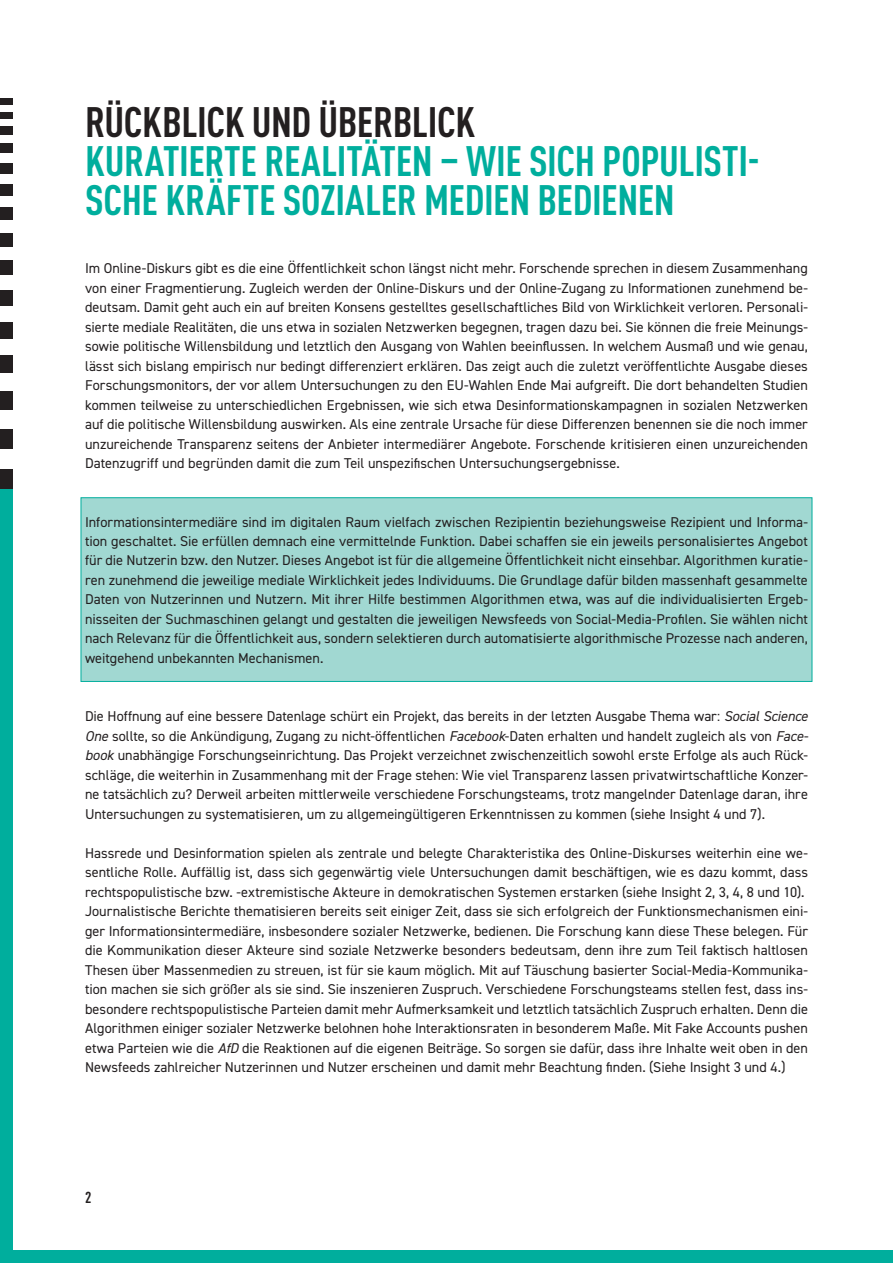
<style>
.page{position:relative;width:893px;height:1263px;background:#fff}
.page>*{position:absolute;margin:0;border:0;box-sizing:border-box;transform-origin:0 0}
.t1{font:700 condensed 42px/39px "DINOT";letter-spacing:-.01em;color:#00ae9d}
.t2{font:700 condensed 42px "DINOT";letter-spacing:-.01em;color:#231f20}
.t3{font:700 condensed 15.75px "DINOT";color:#231f20}
.t4{font:14.25px/19.5px "DIN2014";color:#231f20;text-align:justify}
.s1{font-style:italic}
</style>
<div class="page">
<div style="left:81px;top:497px;width:731px;height:185px;background:#a1d8d2;border:1px solid #00ae9d"></div>
<div style="left:268px;top:1250px;width:625px;height:13px;background:#00ae9d"></div>
<div style="left:0;top:489px;width:13px;height:774px;background:#00ae9d"></div>
<div style="left:0;top:1250px;width:268px;height:13px;background:#00ae9d"></div>
<div style="left:0;top:470px;width:13px;height:19px;background:#231f20"></div>
<div style="left:0;top:98px;width:13px;height:7px;background:#231f20"></div>
<div style="left:0;top:112px;width:13px;height:7px;background:#231f20"></div>
<div style="left:0;top:127px;width:13px;height:8px;background:#231f20"></div>
<div style="left:0;top:144px;width:13px;height:9px;background:#231f20"></div>
<div style="left:0;top:163px;width:13px;height:10px;background:#231f20"></div>
<div style="left:0;top:184px;width:13px;height:11px;background:#231f20"></div>
<div style="left:0;top:208px;width:13px;height:12px;background:#231f20"></div>
<div style="left:0;top:233px;width:13px;height:13px;background:#231f20"></div>
<div style="left:0;top:260px;width:13px;height:15px;background:#231f20"></div>
<div style="left:0;top:290px;width:13px;height:15px;background:#231f20"></div>
<div style="left:0;top:322px;width:13px;height:16px;background:#231f20"></div>
<div style="left:0;top:356px;width:13px;height:17px;background:#231f20"></div>
<div style="left:0;top:391px;width:13px;height:19px;background:#231f20"></div>
<div style="left:0;top:429px;width:13px;height:20px;background:#231f20"></div>
<h1 class="t2" style="left:85px;top:91px;width:391px">RÜCKBLICK UND ÜBERBLICK</h1>
<h1 class="t1" style="left:85px;top:138px;width:676px">KURATIERTE REALITÄTEN – WIE SICH POPULISTI-<br>SCHE KRÄFTE SOZIALER MEDIEN BEDIENEN</h1>
<p class="t4" style="left:85px;top:258px;width:724px">Im Online-Diskurs gibt es die eine Öffentlichkeit schon längst nicht mehr. Forschende sprechen in diesem Zusammenhang von einer Fragmentierung. Zugleich werden der Online-Diskurs und der Online-Zugang zu Informationen zunehmend be&shy;deutsam. Damit geht auch ein auf breiten Konsens gestelltes gesellschaftliches Bild von Wirklichkeit verloren. Personali&shy;sierte mediale Realitäten, die uns etwa in sozialen Netzwerken begegnen, tragen dazu bei. Sie können die freie Meinungs&shy;sowie politische Willensbildung und letztlich den Ausgang von Wahlen beeinflussen. In welchem Ausmaß und wie genau, lässt sich bislang empirisch nur bedingt differenziert erklären. Das zeigt auch die zuletzt veröffentlichte Ausgabe dieses Forschungsmonitors, der vor allem Untersuchungen zu den EU-Wahlen Ende Mai aufgreift. Die dort behandelten Studien kommen teilweise zu unterschiedlichen Ergebnissen, wie sich etwa Desinformationskampagnen in sozialen Netzwerken auf die politische Willensbildung auswirken. Als eine zentrale Ursache für diese Differenzen benennen sie die noch immer unzureichende Transparenz seitens der Anbieter intermediärer Angebote. Forschende kritisieren einen unzureichenden Datenzugriff und begründen damit die zum Teil unspezifischen Untersuchungsergebnisse.</p>
<p class="t4" style="left:85px;top:512px;width:724px">Informationsintermediäre sind im digitalen Raum vielfach zwischen Rezipientin beziehungsweise Rezipient und Informa&shy;tion geschaltet. Sie erfüllen demnach eine vermittelnde Funktion. Dabei schaffen sie ein jeweils personalisiertes Angebot für die Nutzerin bzw. den Nutzer. Dieses Angebot ist für die allgemeine Öffentlichkeit nicht einsehbar. Algorithmen kuratie&shy;ren zunehmend die jeweilige mediale Wirklichkeit jedes Individuums. Die Grundlage dafür bilden massenhaft gesammelte Daten von Nutzerinnen und Nutzern. Mit ihrer Hilfe bestimmen Algorithmen etwa, was auf die individualisierten Ergeb&shy;nisseiten der Suchmaschinen gelangt und gestalten die jeweiligen Newsfeeds von Social-Media-Profilen. Sie wählen nicht nach Relevanz für die Öffentlichkeit aus, sondern selektieren durch automatisierte algorithmische Prozesse nach anderen, weitgehend unbekannten Mechanismen.</p>
<p class="t4" style="left:85px;top:706px;width:725px">Die Hoffnung auf eine bessere Datenlage schürt ein Projekt, das bereits in der letzten Ausgabe Thema war: <span class="s1">Social Science One</span> sollte, so die Ankündigung, Zugang zu nicht-öffentlichen <span class="s1">Facebook</span>-Daten erhalten und handelt zugleich als von <span class="s1">Face&shy;book</span> unabhängige Forschungseinrichtung. Das Projekt verzeichnet zwischenzeitlich sowohl erste Erfolge als auch Rück&shy;schläge, die weiterhin in Zusammenhang mit der Frage stehen: Wie viel Transparenz lassen privatwirtschaftliche Konzer&shy;ne tatsächlich zu? Derweil arbeiten mittlerweile verschiedene Forschungsteams, trotz mangelnder Datenlage daran, ihre Untersuchungen zu systematisieren, um zu allgemeingültigeren Erkenntnissen zu kommen (siehe Insight 4 und 7).</p>
<p class="t4" style="left:85px;top:843px;width:724px;text-align:left">Hassrede und Desinformation spielen als zentrale und belegte Charakteristika des Online-Diskurses weiterhin eine we&shy;sentliche Rolle. Auffällig ist, dass sich gegenwärtig viele Untersuchungen damit beschäftigen, wie es dazu kommt, dass rechtspopulistische bzw. -extremistische Akteure in demokratischen Systemen erstarken (siehe Insight 2, 3, 4, 8 und 10).<br>Journalistische Berichte thematisieren bereits seit einiger Zeit, dass sie sich erfolgreich der Funktionsmechanismen eini&shy;ger Informationsintermediäre, insbesondere sozialer Netzwerke, bedienen. Die Forschung kann diese These belegen. Für die Kommunikation dieser Akteure sind soziale Netzwerke besonders bedeutsam, denn ihre zum Teil faktisch haltlosen Thesen über Massenmedien zu streuen, ist für sie kaum möglich. Mit auf Täuschung basierter Social-Media-Kommunika&shy;tion machen sie sich größer als sie sind. Sie inszenieren Zuspruch. Verschiedene Forschungsteams stellen fest, dass ins&shy;besondere rechtspopulistische Parteien damit mehr Aufmerksamkeit und letztlich tatsächlich Zuspruch erhalten. Denn die Algorithmen einiger sozialer Netzwerke belohnen hohe Interaktionsraten in besonderem Maße. Mit Fake Accounts pushen etwa Parteien wie die <span class="s1">AfD</span> die Reaktionen auf die eigenen Beiträge. So sorgen sie dafür, dass ihre Inhalte weit oben in den Newsfeeds zahlreicher Nutzerinnen und Nutzer erscheinen und damit mehr Beachtung finden. (Siehe Insight 3 und 4.)</p>
<p class="t3" style="left:85px;top:1185px;width:8px">2</p>
</div>
